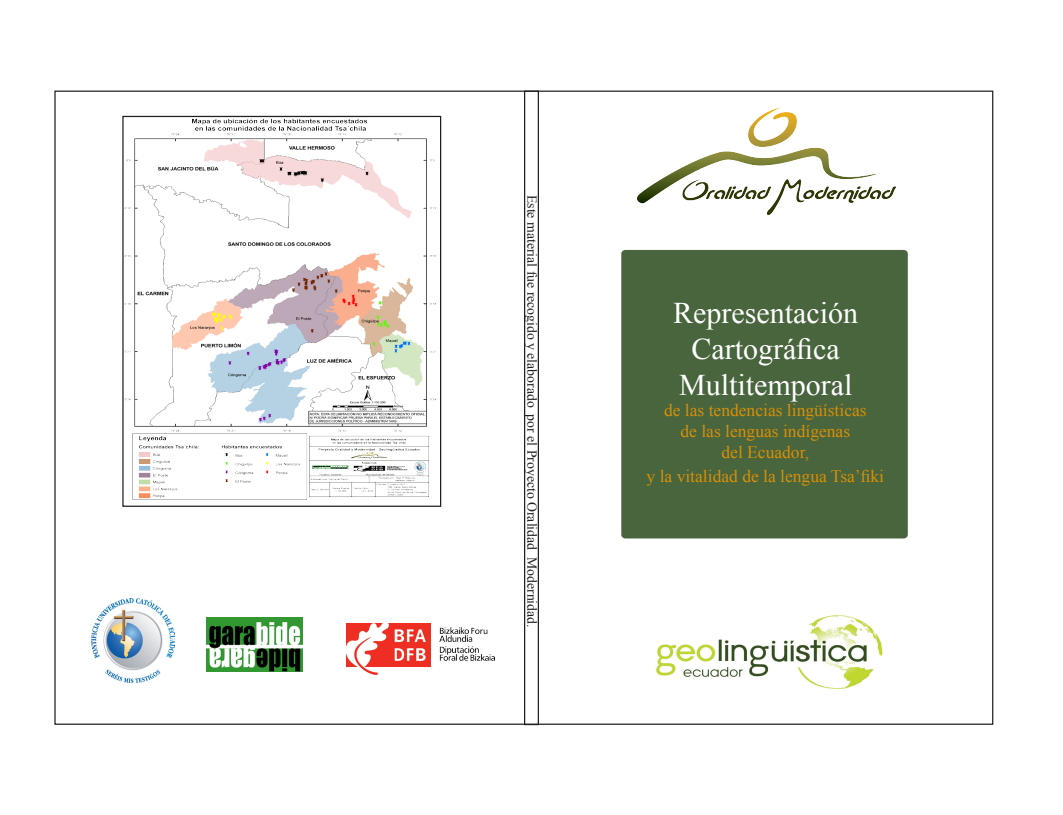
<style>
.page{position:relative;width:1063px;height:815px;background:#fff}
.page>*{position:absolute;margin:0;border:0;box-sizing:border-box;transform-origin:0 0}
.t1{font:30px "Times New Roman";color:#fff}
.t2{font:17.5px "Times New Roman";color:#d88f09}
.t3{font:13.75px "Times New Roman";color:#231f20}
</style>
<div class="page">
<img style="left:92px;top:599px;width:82px;height:83px">
<div style="left:524px;top:91px;width:15px;height:634px;border:1px solid #231f20"></div>
<div style="left:621px;top:249px;width:287px;height:290px;background:#48653d"></div>
<img style="left:638px;top:108px;width:258px;height:106px">
<img style="left:656px;top:615px;width:227px;height:74px">
<img style="left:124px;top:118px;width:313px;height:382px">
<div style="left:122px;top:116px;width:319px;height:391px;border:1px solid #231f20"></div>
<img style="left:346px;top:624px;width:149px;height:50px">
<img style="left:207px;top:617px;width:95px;height:55px">
<p class="t3" style="left:541px;top:195px;width:434px;rotate:90deg">Este material fue recogido y elaborado por el Proyecto Oralidad Modernidad.</p>
<p class="t1" style="left:673px;top:293px;width:186px">Representación</p>
<p class="t1" style="left:692px;top:329px;width:150px">Cartográfica</p>
<p class="t1" style="left:679px;top:365px;width:175px">Multitemporal</p>
<p class="t2" style="left:664px;top:398px;width:204px">de las tendencias lingüísticas</p>
<p class="t2" style="left:681px;top:419px;width:171px">de las lenguas indígenas</p>
<p class="t2" style="left:721px;top:440px;width:89px">del Ecuador,</p>
<p class="t2" style="left:647px;top:464px;width:239px">y la vitalidad de la lengua Tsa’fiki</p>
</div>
